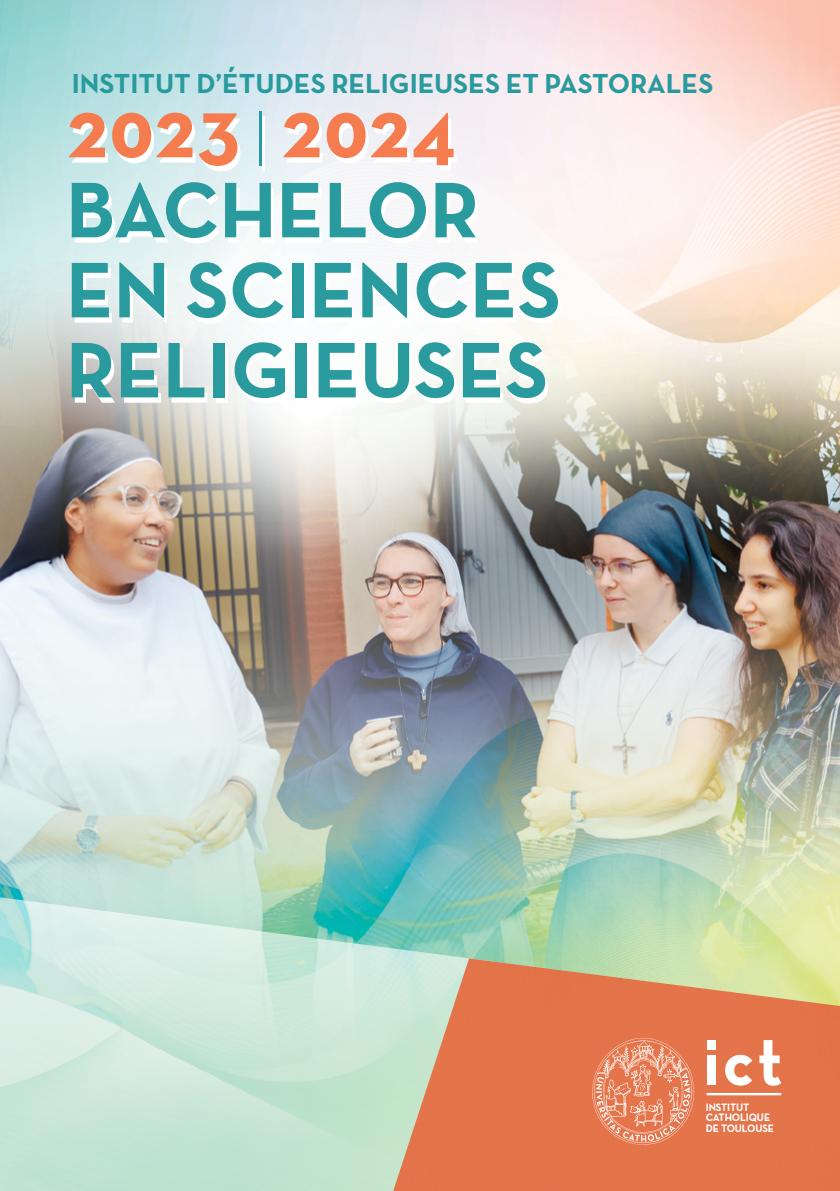
<style>
.page{position:relative;width:840px;height:1191px;background:#fff}
.page>*{position:absolute;margin:0;border:0;box-sizing:border-box;transform-origin:0 0}
.t1{font:700 84px "Neutra Text TF";color:#f47c4f}
.t2{font:700 80px/80px "Neutra Text TF";color:#299a9d}
.t3{font:700 28px "Neutra Text TF";color:#299a9d}
.t4{font:700 11px/10.6px "Neutra Text";letter-spacing:-.015em;color:#fff;scale:.95 1}
.s1{font-weight:300;font-size:64px;color:#299a9d}
</style>
<div class="page">
<img style="left:0;top:0;width:839px;height:897px">
<svg style="left:0;top:897px;width:839px;height:294px;background:#c1e3cf"></svg>
<img style="left:393px;top:958px;width:446px;height:233px">
<div style="left:706px;top:1055px;width:9px;height:30px;background:#fff"></div>
<svg style="left:724px;top:1054px;width:27px;height:31px"></svg>
<svg style="left:759px;top:1040px;width:21px;height:45px"></svg>
<hr style="left:706px;top:1093px;width:74px;height:2px;background:#fff">
<div style="left:706px;top:1040px;width:9px;height:9px;background:#fff"></div>
<svg style="left:592px;top:1038px;width:101px;height:106px;background:#e98d6b"></svg>
<p class="t3" style="left:72px;top:66px;width:643px">INSTITUT D’ÉTUDES RELIGIEUSES ET PASTORALES</p>
<h1 class="t1" style="left:66px;top:76px;width:390px">2023 <span class="s1">|</span> 2024</h1>
<h2 class="t2" style="left:66px;top:168px;width:496px">BACHELOR<br>EN SCIENCES<br>RELIGIEUSES</h2>
<p class="t4" style="left:705px;top:1101px;width:73px">INSTITUT<br>CATHOLIQUE<br>DE TOULOUSE</p>
</div>
